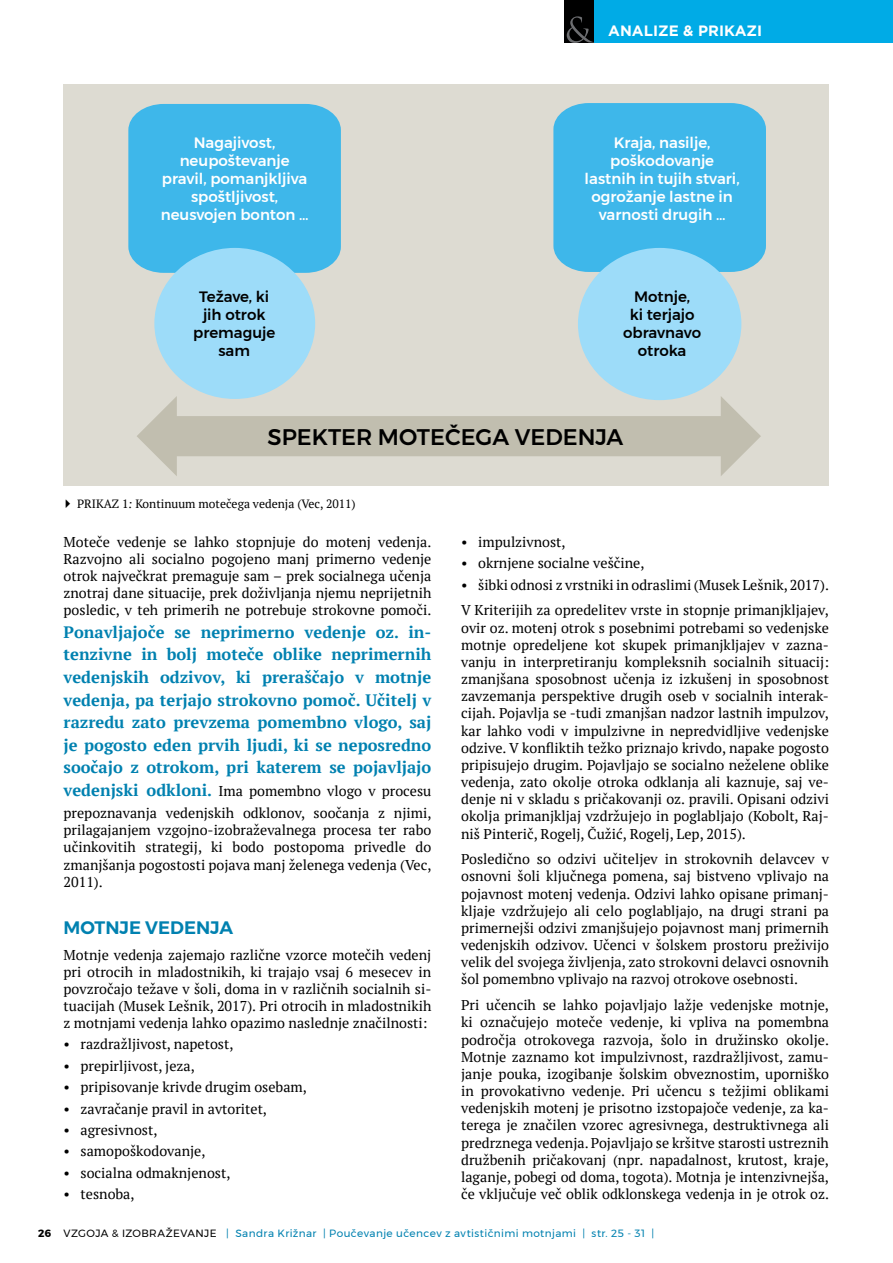
<style>
.page{position:relative;width:893px;height:1263px;background:#fff}
.page>*{position:absolute;margin:0;border:0;box-sizing:border-box;transform-origin:0 0}
.t1{font:500 22.5px "Montserrat";color:#000}
.t2{font:600 18px "Montserrat";color:#0081b0}
.t3{font:700 16.5px/22.5px "PT Serif";color:#0081b0;text-align:justify}
.t4{font:500 15px/18px "Montserrat";color:#fff;text-align:center}
.t5{font:500 15px/18px "Montserrat";color:#000;text-align:center}
.t6{font:700 15px "Gotham";color:#fff}
.t7{font:14.25px/17.1px "PT Serif";color:#000;text-align:justify}
.t8{font:12px "PT Serif";color:#000}
.t9{font:10.5px "Montserrat";letter-spacing:.035em;color:#0081b0}
.t10{font:10.5px "Montserrat";letter-spacing:.04em;color:#000}
.s1{font-style:italic}
.s2{font-weight:700;font-size:16.5px;color:#0081b0}
.s3{font-weight:700}
</style>
<div class="page">
<div style="left:594px;top:0;width:299px;height:43px;background:#00abe6"></div>
<div style="left:564px;top:0;width:30px;height:43px;background:#000"></div>
<svg style="left:567px;top:16px;width:27px;height:27px"></svg>
<div style="left:64px;top:85px;width:765px;height:401px;background:#dddbd2"></div>
<div style="left:128px;top:104px;width:213px;height:169px;background:#3eb7ea"></div>
<div style="left:553px;top:103px;width:213px;height:169px;background:#3eb7ea"></div>
<svg style="left:137px;top:396px;width:624px;height:80px"></svg>
<div style="left:154px;top:248px;width:161px;height:151px;background:#9ddcf9;border-radius:50%"></div>
<div style="left:578px;top:248px;width:163px;height:152px;background:#9ddcf9;border-radius:50%"></div>
<p class="t4" style="left:161px;top:133px;width:149px">N agajivost, neupoštevanje pravil, pomanjkljiva spoštljivost, neusvojen bonton …</p>
<p class="t6" style="left:608px;top:21px;width:137px">ANALIZE &amp; PRI KAZI</p>
<p class="t4" style="left:585px;top:133px;width:156px">Kraja, nasilje, poškodovanje lastnih in tujih stvari, ogrožanje lastne in varnosti drugih …</p>
<p class="t5" style="left:193px;top:288px;width:84px">Težave, ki jih otrok premaguje sam</p>
<p class="t5" style="left:623px;top:288px;width:79px">M otnje,<br>ki terjajo obravnavo otroka</p>
<h1 class="t1" style="left:268px;top:419px;width:357px">Spekter motečega vedenja</h1>
<p class="t8" style="left:77px;top:496px;width:16px">Prikaz</p>
<p class="t8" style="left:122px;top:496px;width:235px">1<span class="s1">:</span> Kontinuum motečega vedenja (Vec, 2011)</p>
<p class="t7" style="left:64px;top:533px;width:369px">Moteče vedenje se lahko stopnjuje do motenj vedenja.<br>Razvojno ali socialno pogojeno manj primerno vedenje otrok največkrat premaguje sam – prek socialnega učenja znotraj dane situacije, prek doživljanja njemu neprijetnih posledic, v teh primerih ne potrebuje strokovne pomoči.</p>
<p class="t3" style="left:64px;top:620px;width:369px">Ponavljajoče se neprimerno vedenje oz. in&shy;tenzivne in bolj moteče oblike neprimernih vedenjskih odzivov, ki preraščajo v motnje vedenja, pa terjajo strokovno pomoč. Učitelj v razredu zato prevzema pomembno vlogo, saj je pogosto eden prvih ljudi, ki se neposredno soočajo z otrokom, pri katerem se pojavljajo</p>
<p class="t7" style="left:64px;top:779px;width:369px;line-height:22.5px"><span class="s2">vedenjski odkloni.</span> Ima pomembno vlogo v procesu prepoznavanja vedenjskih odklonov, soočanja z njimi,</p>
<p class="t7" style="left:64px;top:821px;width:369px">prilagajanjem vzgojno-izobraževalnega procesa ter rabo učinkovitih strategij, ki bodo postopoma privedle do zmanjšanja pogostosti pojava manj želenega vedenja (Vec, 2011).</p>
<p class="t2" style="left:64px;top:913px;width:146px">MOTNJ E VEDENJA</p>
<p class="t7" style="left:64px;top:946px;width:369px">Motnje vedenja zajemajo različne vzorce motečih vedenj pri otrocih in mladostnikih, ki trajajo vsaj 6 mesecev in povzročajo težave v šoli, doma in v različnih socialnih si&shy;tuacijah (Musek Lešnik, 2017). Pri otrocih in mladostnikih z motnjami vedenja lahko opazimo naslednje značilnosti:</p>
<p class="t7" style="left:64px;top:1036px;width:171px">• razdražljivost, napetost,</p>
<p class="t7" style="left:64px;top:1057px;width:133px">• prepirljivost, jeza,</p>
<p class="t7" style="left:64px;top:1078px;width:245px">• pripisovanje krivde drugim osebam,</p>
<p class="t7" style="left:64px;top:1100px;width:205px">• zavračanje pravil in avtoritet,</p>
<p class="t7" style="left:64px;top:1121px;width:95px">• agresivnost,</p>
<p class="t7" style="left:64px;top:1143px;width:143px">• samopoškodovanje,</p>
<p class="t7" style="left:64px;top:1164px;width:168px">• socialna odmaknjenost,</p>
<p class="t7" style="left:64px;top:1185px;width:72px">• tesnoba,</p>
<p class="t7" style="left:461px;top:533px;width:106px">• impulzivnost,</p>
<p class="t7" style="left:461px;top:554px;width:185px">• okrnjene socialne veščine,</p>
<p class="t7" style="left:461px;top:572px;width:369px;line-height:25.7px">• šibki odnosi z vrstniki in odraslimi (Musek Lešnik, 2017).<br>V Kriterijih za opredelitev vrste in stopnje primanjkljajev,</p>
<p class="t7" style="left:461px;top:619px;width:369px">ovir oz. motenj otrok s posebnimi potrebami so vedenjske motnje opredeljene kot skupek primanjkljajev v zazna&shy;vanju in interpretiranju kompleksnih socialnih situacij: zmanjšana sposobnost učenja iz izkušenj in sposobnost zavzemanja perspektive drugih oseb v socialnih interak&shy;cijah. Pojavlja se -tudi zmanjšan nadzor lastnih impulzov, kar lahko vodi v impulzivne in nepredvidljive vedenjske odzive. V konfliktih težko priznajo krivdo, napake pogosto pripisujejo drugim. Pojavljajo se socialno neželene oblike vedenja, zato okolje otroka odklanja ali kaznuje, saj ve&shy;denje ni v skladu s pričakovanji oz. pravili. Opisani odzivi okolja primanjkljaj vzdržujejo in poglabljajo (Kobolt, Raj&shy;niš Pinterič, Rogelj, Čužić, Rogelj, Lep, 2015).</p>
<p class="t7" style="left:461px;top:850px;width:369px">Posledično so odzivi učiteljev in strokovnih delavcev v osnovni šoli ključnega pomena, saj bistveno vplivajo na pojavnost motenj vedenja. Odzivi lahko opisane primanj&shy;kljaje vzdržujejo ali celo poglabljajo, na drugi strani pa primernejši odzivi zmanjšujejo pojavnost manj primernih vedenjskih odzivov. Učenci v šolskem prostoru preživijo velik del svojega življenja, zato strokovni delavci osnovnih šol pomembno vplivajo na razvoj otrokove osebnosti.</p>
<p class="t7" style="left:461px;top:996px;width:369px">Pri učencih se lahko pojavljajo lažje vedenjske motnje, ki označujejo moteče vedenje, ki vpliva na pomembna področja otrokovega razvoja, šolo in družinsko okolje.<br>Motnje zaznamo kot impulzivnost, razdražljivost, zamu&shy;janje pouka, izogibanje šolskim obveznostim, uporniško in provokativno vedenje. Pri učencu s težjimi oblikami vedenjskih motenj je prisotno izstopajoče vedenje, za ka&shy;terega je značilen vzorec agresivnega, destruktivnega ali predrznega vedenja. Pojavljajo se kršitve starosti ustreznih družbenih pričakovanj (npr. napadalnost, krutost, kraje, laganje, pobegi od doma, togota). Motnja je intenzivnejša, če vključuje več oblik odklonskega vedenja in je otrok oz.</p>
<p class="t10" style="left:38px;top:1225px;width:55px"><span class="s3">26</span> Vzgoja</p>
<p class="t10" style="left:112px;top:1225px;width:23px">&amp; izobra</p>
<p class="t10" style="left:166px;top:1225px;width:44px">ževanjE</p>
<p class="t9" style="left:226px;top:1225px;width:430px">| Sandra Križnar | Poučevanje učencev z avtističnimi motnjami | str. 25 - 31 |</p>
</div>
